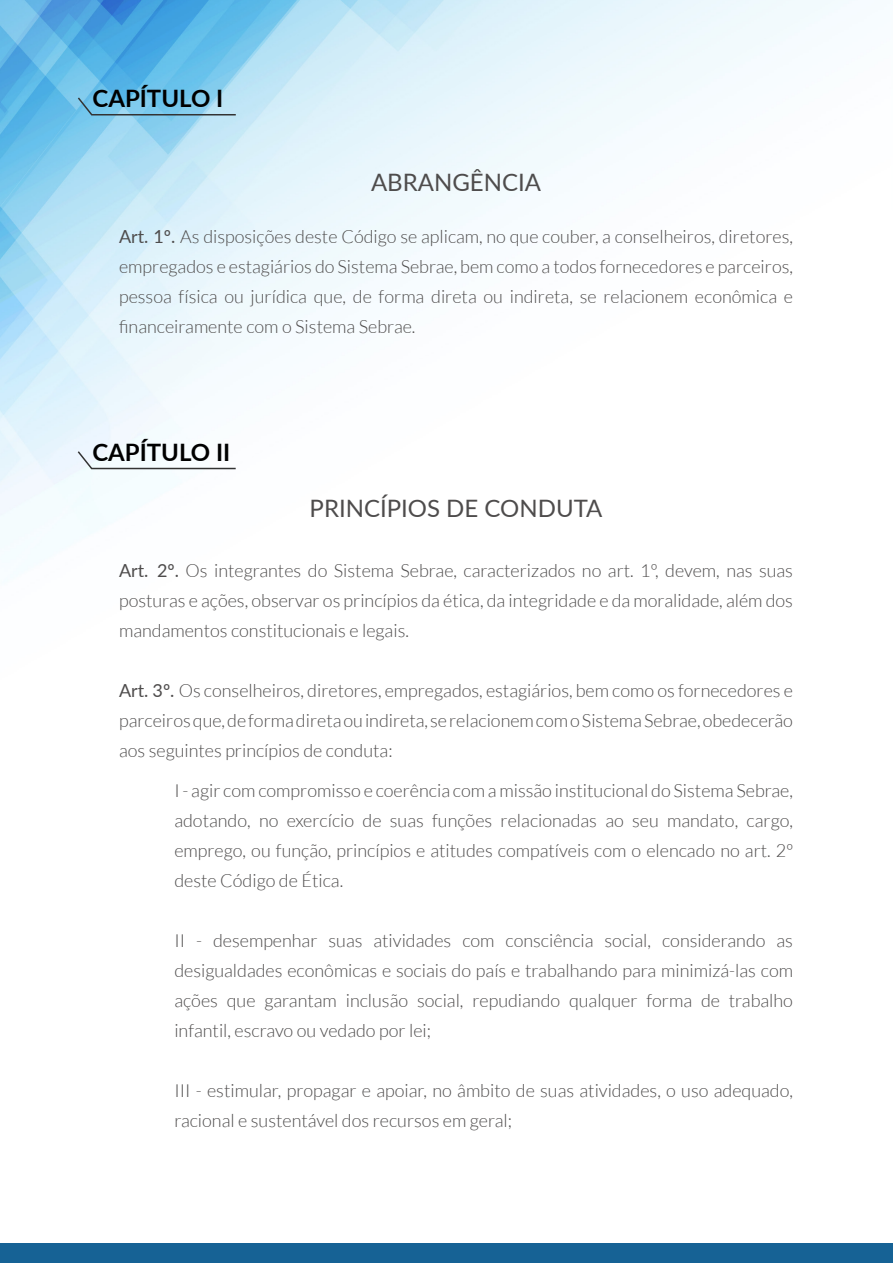
<style>
.page{position:relative;width:893px;height:1263px;background:#fff}
.page>*{position:absolute;margin:0;border:0;box-sizing:border-box;transform-origin:0 0}
.t1{font:24px "Lato";color:#4e4c4c}
.t2{font:700 24px "Lato";color:#000}
.t3{font:300 18px/30px "Lato";color:#4e4c4c;text-align:justify}
.s1{font-weight:400}
</style>
<div class="page">
<img style="left:0;top:0;width:855px;height:1263px">
<svg style="left:76px;top:96px;width:161px;height:20px;background:#7dc0df"></svg>
<svg style="left:76px;top:450px;width:161px;height:20px"></svg>
<div style="left:1px;top:1243px;width:892px;height:20px;background:#166295"></div>
<h1 class="t2" style="left:92px;top:81px;width:132px">CAPÍTULO I</h1>
<h1 class="t1" style="left:371px;top:165px;width:172px">ABRANGÊNCIA</h1>
<p class="t3" style="left:119px;top:221px;width:675px"><span class="s1">Art. 1º.</span> As disposições deste Código se aplicam, no que couber, a conselheiros, diretores, empregados e estagiários do Sistema Sebrae, bem como a todos fornecedores e parceiros, pessoa física ou jurídica que, de forma direta ou indireta, se relacionem econômica e financeiramente com o Sistema Sebrae.</p>
<h1 class="t2" style="left:92px;top:435px;width:140px">CAPÍTULO II</h1>
<h1 class="t1" style="left:310px;top:491px;width:294px">PRINCÍPIOS DE CONDUTA</h1>
<p class="t3" style="left:119px;top:555px;width:675px"><span class="s1">Art. 2º.</span> Os integrantes do Sistema Sebrae, caracterizados no art. 1º, devem, nas suas posturas e ações, observar os princípios da ética, da integridade e da moralidade, além dos mandamentos constitucionais e legais.</p>
<p class="t3" style="left:119px;top:675px;width:675px"><span class="s1">Art. 3º.</span> Os conselheiros, diretores, empregados, estagiários, bem como os fornecedores e parceiros que, de forma direta ou indireta, se relacionem com o Sistema Sebrae, obedecerão aos seguintes princípios de conduta:</p>
<p class="t3" style="left:174px;top:775px;width:620px">I - agir com compromisso e coerência com a missão institucional do Sistema Sebrae, adotando, no exercício de suas funções relacionadas ao seu mandato, cargo, emprego, ou função, princípios e atitudes compatíveis com o elencado no art. 2º deste Código de Ética.</p>
<p class="t3" style="left:174px;top:925px;width:620px">II - desempenhar suas atividades com consciência social, considerando as desigualdades econômicas e sociais do país e trabalhando para minimizá-las com ações que garantam inclusão social, repudiando qualquer forma de trabalho infantil, escravo ou vedado por lei;</p>
<p class="t3" style="left:174px;top:1075px;width:620px">III - estimular, propagar e apoiar, no âmbito de suas atividades, o uso adequado, racional e sustentável dos recursos em geral;</p>
</div>
